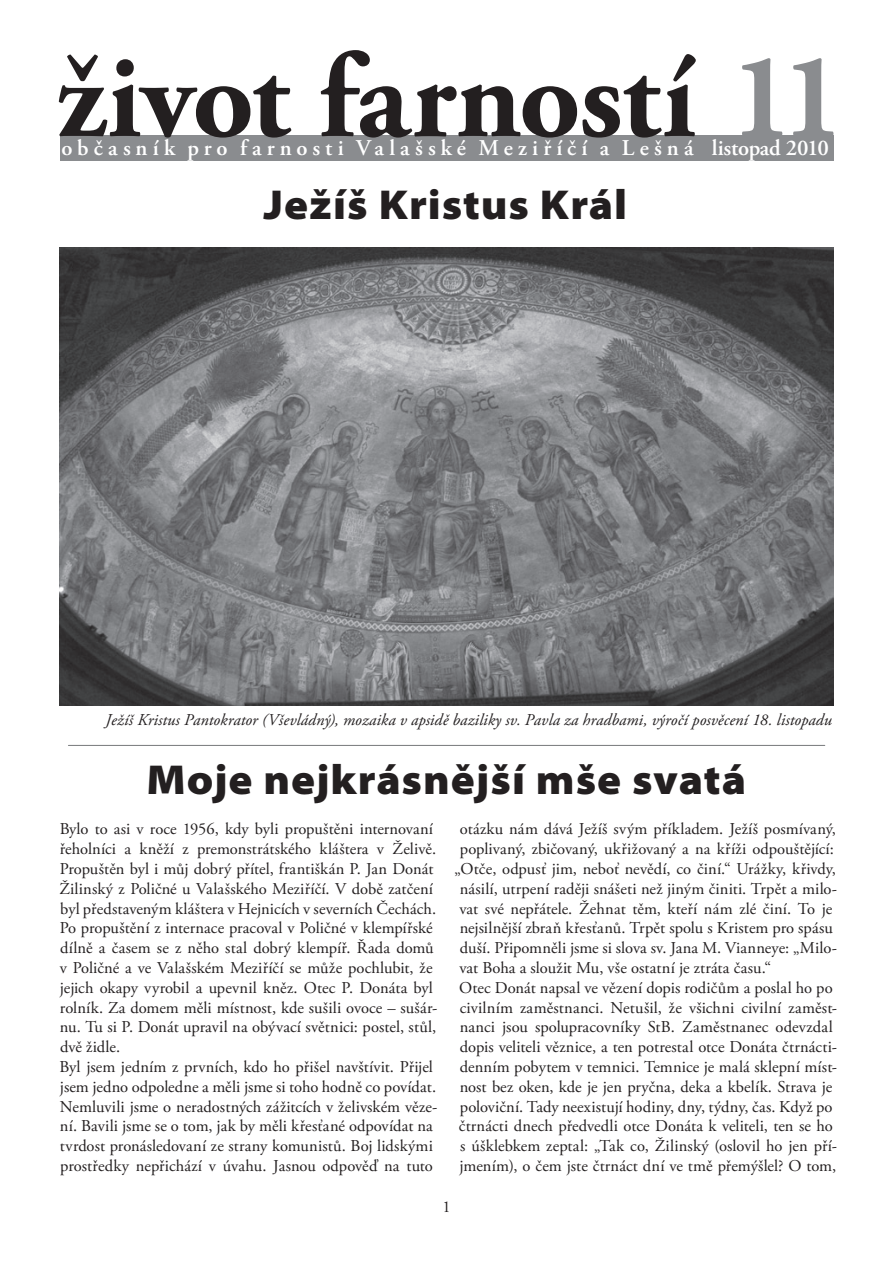
<style>
.page{position:relative;width:893px;height:1263px;background:#fff}
.page>*{position:absolute;margin:0;border:0;box-sizing:border-box;transform-origin:0 0}
.t1{font:700 120px "Adobe Garamond Pro";letter-spacing:-.01em;color:#231f20}
.t2{font:900 semi-expanded 42px "Myriad Pro";letter-spacing:.02em;color:#231f20}
.t3{font:600 22.5px "Adobe Garamond Pro";letter-spacing:.22em;color:#fff}
.t4{font:16.5px/19.8px "Adobe Garamond Pro";letter-spacing:.005em;color:#231f20}
.t5{font:italic 16.5px "Adobe Garamond Pro";letter-spacing:.005em;color:#231f20}
.s1{color:#8a8c8f}
</style>
<div class="page">
<div style="left:60px;top:136px;width:773px;height:25px;background:#8a8c8f"></div>
<hr style="left:68px;top:745px;width:757px;height:1px;background:#76787b">
<img style="left:60px;top:248px;width:773px;height:457px">
<h1 class="t1" style="left:57px;top:28px;width:789px">život farností <span class="s1">11</span></h1>
<h3 class="t3" style="left:61px;top:135px;width:769px">občasník pro farnosti Valašské Meziříčí a Lešná listopad 2010</h3>
<h2 class="t2" style="left:264px;top:180px;width:365px">Ježíš Kristus Král</h2>
<p class="t5" style="left:106px;top:710px;width:728px">Ježíš Kristus Pantokrator (Vševládný), mozaika v apsidě baziliky sv. Pavla za hradbami, výročí posvěcení 18. listopadu</p>
<h2 class="t2" style="left:147px;top:756px;width:601px">Moje nejkrásnější mše svatá</h2>
<p class="t4" style="left:59px;top:820px;width:379px">Bylo to asi v roce 1 956, kdy byli propuštěni internovaní řeholníci a kněží z premonstrátského kláštera v Želivě.<br>Propuštěn byl i můj dobrý přítel, františkán P. Jan Donát Žilinský z Poličné u Valašského Meziříčí. V době zatčení byl představeným kláštera v Hejnicích v severních Čechách.<br>Po propuštění z internace pracoval v Poličné v klempířské dílně a časem se z něho stal dobrý klempíř. Řada domů v Poličné a ve Valašském Meziříčí se může pochlubit, že jejich okapy vyrobil a upevnil kněz. Otec P. Donáta byl rolník. Za domem měli místnost, kde sušili ovoce – sušár&shy;nu. Tu si P. Donát upravil na obývací světnici: postel, stůl, dvě židle.<br>Byl jsem jedním z prvních, kdo ho přišel navštívit. Přijel jsem jedno odpoledne a měli jsme si toho hodně co povídat.<br>Nemluvili jsme o neradostných zážitcích v želivském věze&shy;ní. Bavili jsme se o tom, jak by měli křesťané odpovídat na tvrdost pronásledovaní ze strany komunistů. Boj lidskými prostředky nepřichází v úvahu. Jasnou odpověď na tuto</p>
<p class="t4" style="left:460px;top:820px;width:378px">otázku nám dává Ježíš svým příkladem. Ježíš posmívaný,</p>
<p class="t4" style="left:460px;top:840px;width:376px">poplivaný, zbičovaný, ukřižovaný a na kříži odpouštějící:</p>
<p class="t4" style="left:455px;top:859px;width:383px">„Otče, odpusť jim, neboť nevědí, co činí.“ Urážky, křivdy,</p>
<p class="t4" style="left:460px;top:879px;width:379px">násilí, utrpení raději snášeti než jiným činiti. Trpět a milo-</p>
<p class="t4" style="left:459px;top:899px;width:374px">vat své nepřátele. Žehnat těm, kteří nám zlé činí. To je</p>
<p class="t4" style="left:460px;top:919px;width:375px">nejsilnější zbraň křesťanů. Trpět spolu s Kristem pro spásu</p>
<p class="t4" style="left:460px;top:939px;width:379px">duší. Připomněli jsme si slova sv. Jana M. Vianneye: „Milo-</p>
<p class="t4" style="left:459px;top:958px;width:313px">vat Boha a sloužit Mu, vše ostatní je ztráta času.“</p>
<p class="t4" style="left:459px;top:978px;width:375px">Otec Donát napsal ve vězení dopis rodičům a poslal ho po</p>
<p class="t4" style="left:460px;top:998px;width:379px">civilním zaměstnanci. Netušil, že všichni civilní zaměst-</p>
<p class="t4" style="left:460px;top:1018px;width:375px">nanci jsou spolupracovníky StB. Zaměstnanec odevzdal</p>
<p class="t4" style="left:460px;top:1038px;width:379px">dopis veliteli věznice, a ten potrestal otce Donáta čtrnácti-</p>
<p class="t4" style="left:460px;top:1057px;width:379px">denním pobytem v temnici. Temnice je malá sklepní míst-</p>
<p class="t4" style="left:460px;top:1077px;width:374px">nost bez oken, kde je jen pryčna, deka a kbelík. Strava je</p>
<p class="t4" style="left:460px;top:1097px;width:374px">poloviční. Tady neexistují hodiny, dny, týdny, čas. Když po</p>
<p class="t4" style="left:459px;top:1117px;width:375px">čtrnácti dnech předvedli otce Donáta k veliteli, ten se ho</p>
<p class="t4" style="left:460px;top:1137px;width:378px">s úšklebkem zeptal: „Tak co, Žilinský (oslovil ho jen pří-</p>
<p class="t4" style="left:460px;top:1156px;width:378px">jmením), o čem jste čtrnáct dní ve tmě přemýšlel? O tom,</p>
</div>
